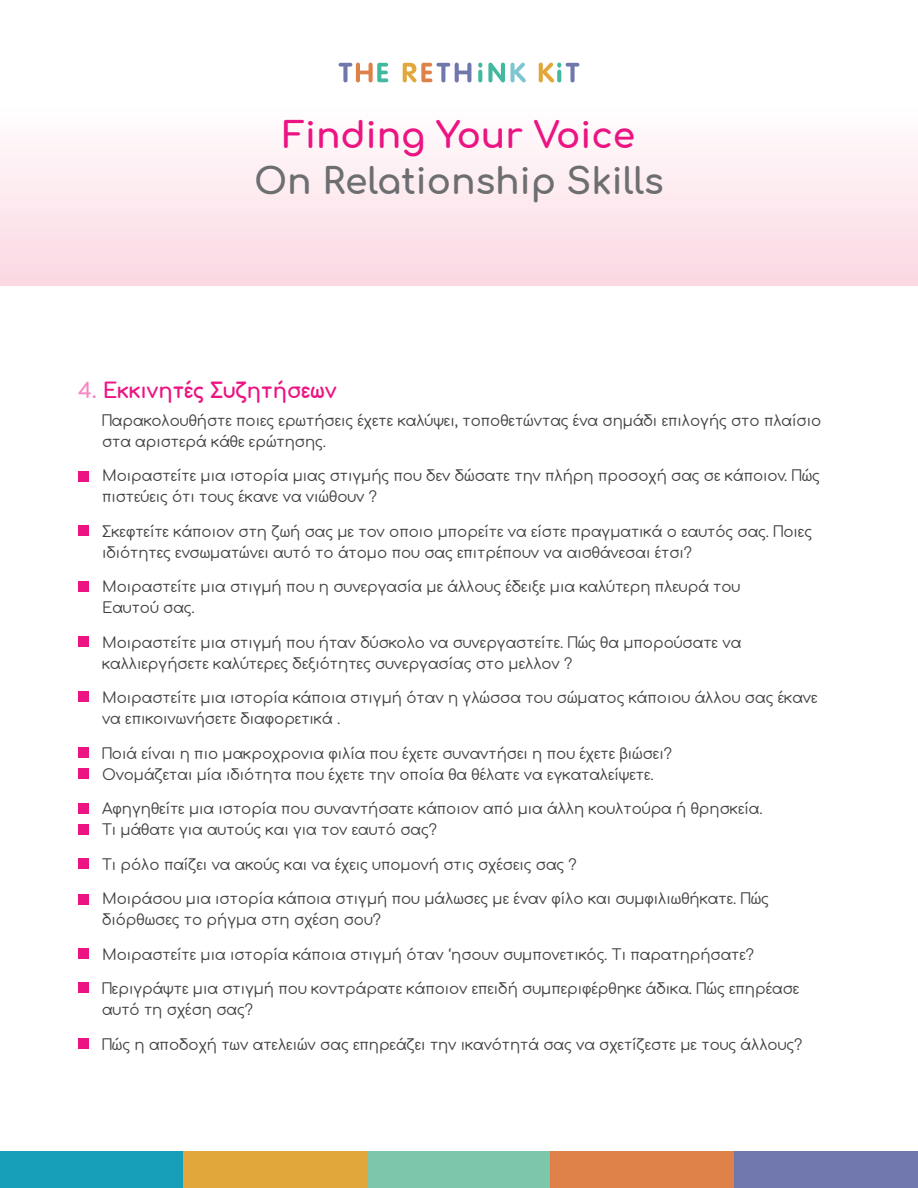
<style>
.page{position:relative;width:918px;height:1188px;background:#fff}
.page>*{position:absolute;margin:0;border:0;box-sizing:border-box;transform-origin:0 0}
.t1{font:700 36px "Comfortaa";color:#6d6e71}
.t2{font:700 36px "Comfortaa";color:#eb1482}
.t3{font:700 21px "Comfortaa";color:#eb1482}
.t4{font:15px/21px "Comfortaa";color:#414042}
.s1{color:#f589c1}
</style>
<div class="page">
<div style="left:0;top:1151px;width:184px;height:37px;background:#179eb8"></div>
<div style="left:184px;top:1151px;width:183px;height:37px;background:#e2a73a"></div>
<div style="left:367px;top:1151px;width:184px;height:37px;background:#7ec6ab"></div>
<div style="left:550px;top:1151px;width:184px;height:37px;background:#dd8149"></div>
<div style="left:734px;top:1151px;width:184px;height:37px;background:#6f77ad"></div>
<div style="left:0;top:0;width:918px;height:286px;background:linear-gradient(to bottom,#fff,#fbdce5)"></div>
<svg style="left:403px;top:63px;width:68px;height:19px"></svg>
<svg style="left:488px;top:63px;width:38px;height:19px"></svg>
<svg style="left:478px;top:70px;width:4px;height:12px"></svg>
<svg style="left:478px;top:63px;width:4px;height:5px"></svg>
<svg style="left:539px;top:63px;width:40px;height:19px"></svg>
<svg style="left:339px;top:63px;width:49px;height:19px"></svg>
<div style="left:78px;top:472px;width:10px;height:10px;background:#eb1482"></div>
<div style="left:78px;top:526px;width:10px;height:10px;background:#eb1482"></div>
<div style="left:78px;top:581px;width:10px;height:11px;background:#eb1482"></div>
<div style="left:78px;top:636px;width:10px;height:10px;background:#eb1482"></div>
<div style="left:78px;top:692px;width:10px;height:10px;background:#eb1482"></div>
<div style="left:78px;top:769px;width:10px;height:10px;background:#eb1482"></div>
<div style="left:78px;top:824px;width:10px;height:11px;background:#eb1482"></div>
<div style="left:78px;top:803px;width:10px;height:11px;background:#eb1482"></div>
<div style="left:78px;top:859px;width:10px;height:10px;background:#eb1482"></div>
<div style="left:78px;top:894px;width:10px;height:10px;background:#eb1482"></div>
<div style="left:78px;top:949px;width:10px;height:10px;background:#eb1482"></div>
<div style="left:78px;top:748px;width:10px;height:10px;background:#eb1482"></div>
<div style="left:78px;top:983px;width:10px;height:10px;background:#eb1482"></div>
<div style="left:78px;top:1039px;width:10px;height:10px;background:#eb1482"></div>
<h1 class="t2" style="left:283px;top:102px;width:354px">Finding Your Voice</h1>
<h1 class="t1" style="left:254px;top:147px;width:411px">On Relationship Skills</h1>
<h2 class="t3" style="left:78px;top:371px;width:260px"><span class="s1">4.</span> Εκκινητές Συζητήσεων</h2>
<p class="t4" style="left:102px;top:408px;width:721px">Παρακολουθήστε ποιες ερωτήσεις έχετε καλύψει, τοποθετώντας ένα σημάδι επιλογής στο πλαίσιο στα αριστερά κάθε ερώτησης.</p>
<p class="t4" style="left:102px;top:463px;width:719px">Μοιραστείτε μια ιστορία μιας στιγμής που δεν δώσατε την πλήρη προσοχή σας σε κάποιον. Πώς πιστεύεις ότι τους έκανε να νιώθουν ?</p>
<p class="t4" style="left:102px;top:519px;width:711px">Σκεφτείτε κάποιον στη ζωή σας με τον οποιο μπορείτε να είστε πραγματικά ο εαυτός σας. Ποιες ιδιότητες ενσωματώνει αυτό το άτομο που σας επιτρέπουν να αισθάνεσαι έτσι?</p>
<p class="t4" style="left:102px;top:574px;width:640px">Μοιραστείτε μια στιγμή που η συνεργασία με άλλους έδειξε μια καλύτερη πλευρά του<br>Εαυτού σας.</p>
<p class="t4" style="left:102px;top:630px;width:641px">Μοιραστείτε μια στιγμή που ήταν δύσκολο να συνεργαστείτε. Πώς θα μπορούσατε να καλλιεργήσετε καλύτερες δεξιότητες συνεργασίας στο μελλον ?</p>
<p class="t4" style="left:102px;top:685px;width:717px">Μοιραστείτε μια ιστορία κάποια στιγμή όταν η γλώσσα του σώματος κάποιου άλλου σας έκανε να επικοινωνήσετε διαφορετικά .</p>
<p class="t4" style="left:102px;top:741px;width:571px">Ποιά είναι η πιο μακροχρονια φιλία που έχετε συναντήσει η που έχετε βιώσει?<br>Ονομάζεται μία ιδιότητα που έχετε την οποία θα θέλατε να εγκαταλείψετε.</p>
<p class="t4" style="left:102px;top:796px;width:662px">Αφηγηθείτε μια ιστορία που συναντήσατε κάποιον από μια άλλη κουλτούρα ή θρησκεία.<br>Τι μάθατε για αυτούς και για τον εαυτό σας?</p>
<p class="t4" style="left:102px;top:852px;width:476px">Τι ρόλο παίζει να ακούς και να έχεις υπομονή στις σχέσεις σας ?</p>
<p class="t4" style="left:102px;top:886px;width:668px">Μοιράσου μια ιστορία κάποια στιγμή που μάλωσες με έναν φίλο και συμφιλιωθήκατε. Πώς διόρθωσες το ρήγμα στη σχέση σου?</p>
<p class="t4" style="left:102px;top:942px;width:654px">Μοιραστείτε μια ιστορία κάποια στιγμή όταν ‘ησουν συμπονετικός. Τι παρατηρήσατε?</p>
<p class="t4" style="left:102px;top:976px;width:699px">Περιγράψτε μια στιγμή που κοντράρατε κάποιον επειδή συμπεριφέρθηκε άδικα. Πώς επηρέασε αυτό τη σχέση σας?</p>
<p class="t4" style="left:102px;top:1032px;width:702px">Πώς η αποδοχή των ατελειών σας επηρεάζει την ικανότητά σας να σχετίζεστε με τους άλλους?</p>
</div>
